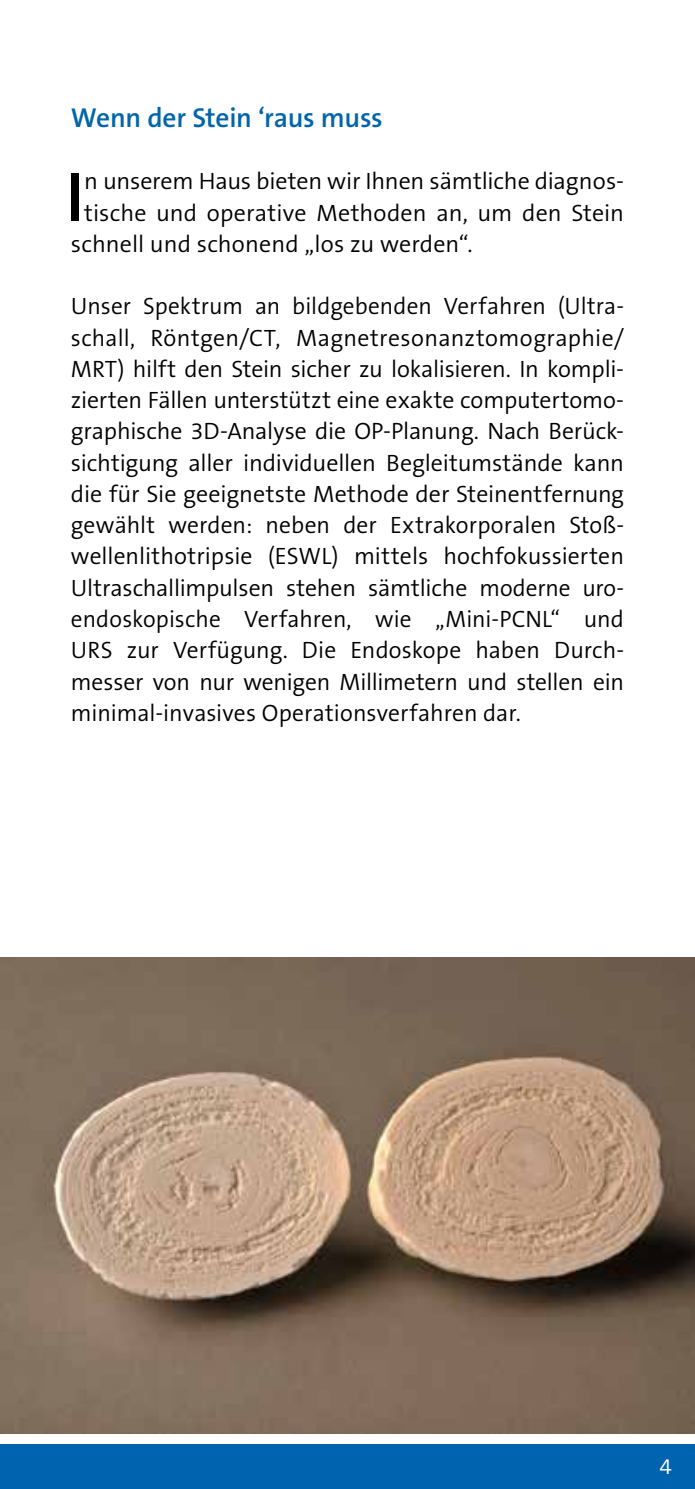
<style>
.page{position:relative;width:695px;height:1489px;background:#fff}
.page>*{position:absolute;margin:0;border:0;box-sizing:border-box;transform-origin:0 0}
.t1{font:600 70px "The Sans B W6";color:#000}
.t2{font:600 27.5px "The Sans B W6";letter-spacing:-.015em;color:#0065a9}
.t3{font:300 23.75px/31.2px "The Sans B W4";color:#000;text-align:justify}
.t4{font:300 22.5px "The Sans B W4";color:#fff}
</style>
<div class="page">
<div style="left:0;top:1444px;width:694px;height:44px;background:#0063af"></div>
<img style="left:0;top:957px;width:694px;height:476px">
<p class="t2" style="left:71px;top:100px;width:313px">Wenn der Stein ‘raus muss</p>
<h1 class="t1" style="left:65px;top:152px;width:20px">I</h1>
<p class="t3" style="left:84px;top:166px;width:541px">n unserem Haus bieten wir Ihnen sämtliche diagnos-</p>
<p class="t3" style="left:84px;top:197px;width:541px">tische und operative Methoden an, um den Stein</p>
<p class="t3" style="left:71px;top:228px;width:403px">schnell und schonend „los zu werden“.</p>
<p class="t3" style="left:71px;top:291px;width:554px">Unser Spektrum an bildgebenden Verfahren (Ultra&shy;schall, Röntgen/CT, Magnetresonanztomographie/ MRT) hilft den Stein sicher zu lokalisieren. In kompli&shy;zierten Fällen unterstützt eine exakte computertomo&shy;graphische 3D-Analyse die OP-Planung. Nach Berück&shy;sichtigung aller individuellen Begleitumstände kann die für Sie geeignetste Methode der Steinentfernung gewählt werden: neben der Extrakorporalen Stoß&shy;wellenlithotripsie (ESWL) mittels hochfokussierten Ultraschallimpulsen stehen sämtliche moderne uro&shy;endoskopische Verfahren, wie „Mini-PCNL“ und URS zur Verfügung. Die Endoskope haben Durch&shy;messer von nur wenigen Millimetern und stellen ein minimal-invasives Operationsverfahren dar.</p>
<p class="t4" style="left:659px;top:1451px;width:14px">4</p>
</div>
